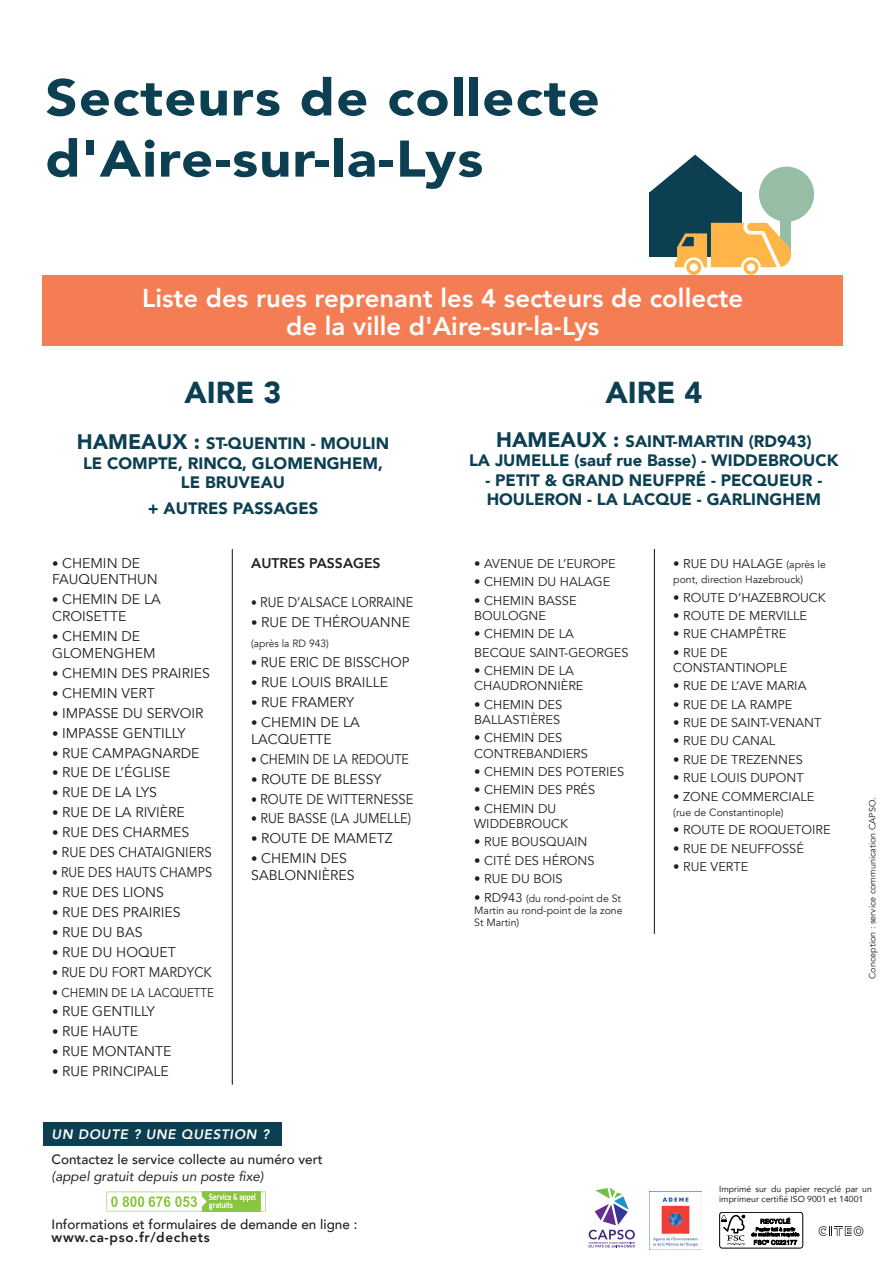
<style>
.page{position:relative;width:893px;height:1263px;background:#fff}
.page>*{position:absolute;margin:0;border:0;box-sizing:border-box;transform-origin:0 0}
.t1{font:900 51px "Avenir";letter-spacing:.02em;color:#0b3f51;scale:1.1 1}
.t2{font:900 30.3px "Avenir";color:#0b3f51}
.t3{font:800 25.8px "Avenir";color:#fff}
.t4{font:900 16.5px/19.5px "Avenir";color:#0b3f51;text-align:center}
.t5{font:14.1px/16.8px "Avenir";color:#231f20}
.t6{font:14.1px "Avenir";color:#231f20;scale:.93 1}
.t7{font:14.1px "Avenir";color:#231f20;scale:.91 1}
.t8{font:14.1px "Avenir";color:#231f20;scale:.92 1}
.t9{font:14.1px "Avenir";color:#231f20;scale:.94 1}
.t10{font:14.1px "Avenir";color:#231f20;scale:.9 1}
.t11{font:14.1px "Avenir";color:#231f20;scale:.96 1}
.t12{font:14.1px "Avenir";color:#231f20;scale:.89 1}
.t13{font:800 14.1px "Avenir";color:#231f20}
.t14{font:800 13.65px "Avenir";letter-spacing:.05em;color:#231f20}
.t15{font:italic 800 13.65px "Avenir";letter-spacing:.05em;color:#fff}
.t16{font:500 13.5px "Avenir";color:#231f20}
.t17{font:italic 13.5px "Avenir";color:#231f20}
.t18{font:12.75px/15.3px "Avenir";color:#231f20}
.t19{font:12.75px "Avenir";color:#231f20;scale:.93 1}
.t20{font:10.5px/12px "Avenir";color:#231f20}
.t21{font:9px "Avenir";color:#231f20}
.t22{font:8.7px/10.4px "Avenir";color:#231f20}
.s1{font-size:21px}
.s2{font-size:12.75px}
.s3{font-size:10.5px}
</style>
<div class="page">
<hr style="left:232px;top:549px;width:1px;height:536px;background:#231f20">
<hr style="left:654px;top:549px;width:1px;height:385px;background:#231f20">
<div style="left:43px;top:275px;width:800px;height:71px;background:#f47d53"></div>
<div style="left:780px;top:217px;width:11px;height:37px;background:#95bea5"></div>
<div style="left:759px;top:167px;width:55px;height:55px;background:#95bea5;border-radius:50%"></div>
<div style="left:649px;top:192px;width:92px;height:65px;background:#0b3f51"></div>
<svg style="left:650px;top:155px;width:91px;height:37px"></svg>
<svg style="left:675px;top:223px;width:116px;height:52px"></svg>
<svg style="left:589px;top:1187px;width:46px;height:60px"></svg>
<svg style="left:818px;top:1226px;width:45px;height:10px"></svg>
<img style="left:649px;top:1191px;width:52px;height:58px">
<div style="left:719px;top:1212px;width:84px;height:36px;border:1px solid #000;border-radius:3px"></div>
<svg style="left:721px;top:1215px;width:24px;height:30px"></svg>
<svg style="left:751px;top:1218px;width:48px;height:27px"></svg>
<div style="left:43px;top:1122px;width:239px;height:24px;background:#0b3f51"></div>
<svg style="left:107px;top:1191px;width:159px;height:21px"></svg>
<p class="t1" style="left:45px;top:54px;width:505px">Secteurs de collecte</p>
<p class="t1" style="left:45px;top:115px;width:399px">d'Aire-sur-la-Lys</p>
<p class="t3" style="left:142px;top:278px;width:603px">Liste des rues reprenant les 4 secteurs de collecte</p>
<p class="t3" style="left:286px;top:306px;width:314px">de la ville d'Aire-sur-la-Lys</p>
<p class="t2" style="left:185px;top:366px;width:98px">AIRE 3</p>
<p class="t4" style="left:77px;top:433px;width:314px"><span class="s1">HAMEAUX :</span> ST-QUENTIN - MOULIN<br>LE COMPTE, RINCQ, GLOMENGHEM,<br>LE BRUVEAU</p>
<p class="t4" style="left:148px;top:498px;width:172px">+ AUTRES PASSAGES</p>
<p class="t5" style="left:52px;top:555px;width:107px"><span class="s2">•</span> CHEMIN DE<br>FAUQUENTHUN</p>
<p class="t5" style="left:52px;top:591px;width:110px"><span class="s2">•</span> CHEMIN DE LA<br>CROISETTE</p>
<p class="t5" style="left:52px;top:628px;width:105px"><span class="s2">•</span> CHEMIN DE<br>GLOMENGHEM</p>
<p class="t5" style="left:52px;top:665px;width:159px"><span class="s2">•</span> CHEMIN DES PRAIRIES</p>
<p class="t5" style="left:52px;top:685px;width:104px"><span class="s2">•</span> CHEMIN VERT</p>
<p class="t5" style="left:52px;top:705px;width:153px"><span class="s2">•</span> IMPASSE DU SERVOIR</p>
<p class="t5" style="left:52px;top:725px;width:135px"><span class="s2">•</span> IMPASSE GENTILLY</p>
<p class="t5" style="left:52px;top:744px;width:149px"><span class="s2">•</span> RUE CAMPAGNARDE</p>
<p class="t5" style="left:52px;top:764px;width:120px"><span class="s2">•</span> RUE DE L’ÉGLISE</p>
<p class="t5" style="left:52px;top:784px;width:106px"><span class="s2">•</span> RUE DE LA LYS</p>
<p class="t5" style="left:52px;top:804px;width:134px"><span class="s2">•</span> RUE DE LA RIVIÈRE</p>
<p class="t5" style="left:52px;top:824px;width:139px"><span class="s2">•</span> RUE DES CHARMES</p>
<p class="t9" style="left:52px;top:844px;width:171px"><span class="s2">•</span> RUE DES CHATAIGNIERS</p>
<p class="t10" style="left:52px;top:864px;width:179px"><span class="s2">•</span> RUE DES HAUTS CHAMPS</p>
<p class="t5" style="left:52px;top:884px;width:113px"><span class="s2">•</span> RUE DES LIONS</p>
<p class="t5" style="left:52px;top:904px;width:130px"><span class="s2">•</span> RUE DES PRAIRIES</p>
<p class="t5" style="left:52px;top:924px;width:92px"><span class="s2">•</span> RUE DU BAS</p>
<p class="t5" style="left:52px;top:944px;width:125px"><span class="s2">•</span> RUE DU HOQUET</p>
<p class="t6" style="left:52px;top:963px;width:173px"><span class="s2">•</span> RUE DU FORT MARDYCK</p>
<p class="t19" style="left:52px;top:984px;width:175px">• CHEMIN DE LA LACQUETTE</p>
<p class="t5" style="left:52px;top:1003px;width:104px"><span class="s2">•</span> RUE GENTILLY</p>
<p class="t5" style="left:52px;top:1023px;width:87px"><span class="s2">•</span> RUE HAUTE</p>
<p class="t5" style="left:52px;top:1043px;width:121px"><span class="s2">•</span> RUE MONTANTE</p>
<p class="t5" style="left:52px;top:1063px;width:118px"><span class="s2">•</span> RUE PRINCIPALE</p>
<p class="t13" style="left:251px;top:552px;width:131px">AUTRES PASSAGES</p>
<p class="t7" style="left:251px;top:594px;width:180px"><span class="s2">•</span> RUE D’ALSACE LORRAINE</p>
<p class="t5" style="left:251px;top:614px;width:160px"><span class="s2">•</span> RUE DE THÉROUANNE</p>
<p class="t20" style="left:251px;top:638px;width:79px">(après la RD 943)</p>
<p class="t11" style="left:251px;top:654px;width:166px"><span class="s2">•</span> RUE ERIC DE BISSCHOP</p>
<p class="t5" style="left:251px;top:674px;width:138px"><span class="s2">•</span> RUE LOUIS BRAILLE</p>
<p class="t5" style="left:251px;top:694px;width:104px"><span class="s2">•</span> RUE FRAMERY</p>
<p class="t5" style="left:251px;top:714px;width:110px"><span class="s2">•</span> CHEMIN DE LA<br>LACQUETTE</p>
<p class="t12" style="left:251px;top:750px;width:179px"><span class="s2">•</span> CHEMIN DE LA REDOUTE</p>
<p class="t5" style="left:251px;top:770px;width:132px"><span class="s2">•</span> ROUTE DE BLESSY</p>
<p class="t6" style="left:251px;top:790px;width:176px"><span class="s2">•</span> ROUTE DE WITTERNESSE</p>
<p class="t8" style="left:251px;top:810px;width:175px"><span class="s2">•</span> RUE BASSE (LA JUMELLE)</p>
<p class="t5" style="left:251px;top:830px;width:143px"><span class="s2">•</span> ROUTE DE MAMETZ</p>
<p class="t5" style="left:251px;top:850px;width:105px"><span class="s2">•</span> CHEMIN DES<br>SABLONNIÈRES</p>
<p class="t15" style="left:52px;top:1126px;width:219px">UN DOUTE ? UNE QUESTION ?</p>
<p class="t16" style="left:52px;top:1148px;width:273px">Contactez le service collecte au numéro vert</p>
<p class="t17" style="left:52px;top:1167px;width:214px">(appel gratuit depuis un poste fixe)</p>
<p class="t16" style="left:52px;top:1213px;width:307px">Informations et formulaires de demande en ligne :</p>
<p class="t14" style="left:52px;top:1226px;width:160px">www.ca-pso.fr/dechets</p>
<p class="t2" style="left:605px;top:366px;width:98px">AIRE 4</p>
<p class="t4" style="left:496px;top:431px;width:317px"><span class="s1">HAMEAUX :</span> SAINT-MARTIN (RD943)</p>
<p class="t4" style="left:469px;top:450px;width:371px">LA JUMELLE (sauf rue Basse) - WIDDEBROUCK</p>
<p class="t4" style="left:485px;top:470px;width:338px;text-align:left">- PETIT &amp; GRAND NEUFPRÉ - PECQUEUR -<br>HOULERON - LA LACQUE - GARLINGHEM</p>
<p class="t18" style="left:474px;top:556px;width:143px">• AVENUE DE L’EUROPE</p>
<p class="t18" style="left:474px;top:574px;width:138px">• CHEMIN DU HALAGE</p>
<p class="t18" style="left:474px;top:593px;width:104px">• CHEMIN BASSE<br>BOULOGNE</p>
<p class="t18" style="left:474px;top:626px;width:101px">• CHEMIN DE LA</p>
<p class="t18" style="left:474px;top:645px;width:156px">BECQUE SAINT-GEORGES</p>
<p class="t18" style="left:474px;top:663px;width:111px">• CHEMIN DE LA<br>CHAUDRONNIÈRE</p>
<p class="t18" style="left:474px;top:697px;width:89px">• CHEMIN DES<br>BALLASTIÈRES</p>
<p class="t18" style="left:474px;top:730px;width:115px">• CHEMIN DES<br>CONTREBANDIERS</p>
<p class="t18" style="left:474px;top:764px;width:151px">• CHEMIN DES POTERIES</p>
<p class="t18" style="left:474px;top:783px;width:123px">• CHEMIN DES PRÉS</p>
<p class="t18" style="left:474px;top:801px;width:95px">• CHEMIN DU<br>WIDDEBROUCK</p>
<p class="t18" style="left:474px;top:835px;width:115px">• RUE BOUSQUAIN</p>
<p class="t18" style="left:474px;top:853px;width:122px">• CITÉ DES HÉRONS</p>
<p class="t18" style="left:474px;top:871px;width:90px">• RUE DU BOIS</p>
<p class="t20" style="left:474px;top:892px;width:150px"><span class="s2">• RD943</span> (du rond-point de St<br>Martin au rond-point de la zone<br>St Martin)</p>
<p class="t18" style="left:673px;top:556px;width:154px">• RUE DU HALAGE <span class="s3">(après le</span></p>
<p class="t20" style="left:673px;top:574px;width:131px">pont, direction Hazebrouck)</p>
<p class="t18" style="left:673px;top:590px;width:154px">• ROUTE D’HAZEBROUCK</p>
<p class="t18" style="left:673px;top:608px;width:135px">• ROUTE DE MERVILLE</p>
<p class="t18" style="left:673px;top:626px;width:114px">• RUE CHAMPÊTRE</p>
<p class="t18" style="left:673px;top:645px;width:116px">• RUE DE<br>CONSTANTINOPLE</p>
<p class="t18" style="left:673px;top:678px;width:135px">• RUE DE L’AVE MARIA</p>
<p class="t18" style="left:673px;top:697px;width:121px">• RUE DE LA RAMPE</p>
<p class="t18" style="left:673px;top:715px;width:150px">• RUE DE SAINT-VENANT</p>
<p class="t18" style="left:673px;top:734px;width:103px">• RUE DU CANAL</p>
<p class="t18" style="left:673px;top:752px;width:131px">• RUE DE TREZENNES</p>
<p class="t18" style="left:673px;top:770px;width:132px">• RUE LOUIS DUPONT</p>
<p class="t18" style="left:673px;top:789px;width:143px">• ZONE COMMERCIALE</p>
<p class="t20" style="left:673px;top:806px;width:112px">(rue de Constantinople)</p>
<p class="t18" style="left:673px;top:822px;width:159px">• ROUTE DE ROQUETOIRE</p>
<p class="t18" style="left:673px;top:841px;width:132px">• RUE DE NEUFFOSSÉ</p>
<p class="t18" style="left:673px;top:859px;width:77px">• RUE VERTE</p>
<p class="t21" style="left:867px;top:979px;width:183px;rotate:-90deg">Conception : service communication CAPSO.</p>
<p class="t22" style="left:719px;top:1183px;width:154px">Imprimé sur du papier recyclé par un imprimeur certifié ISO 9001 et 14001</p>
</div>
